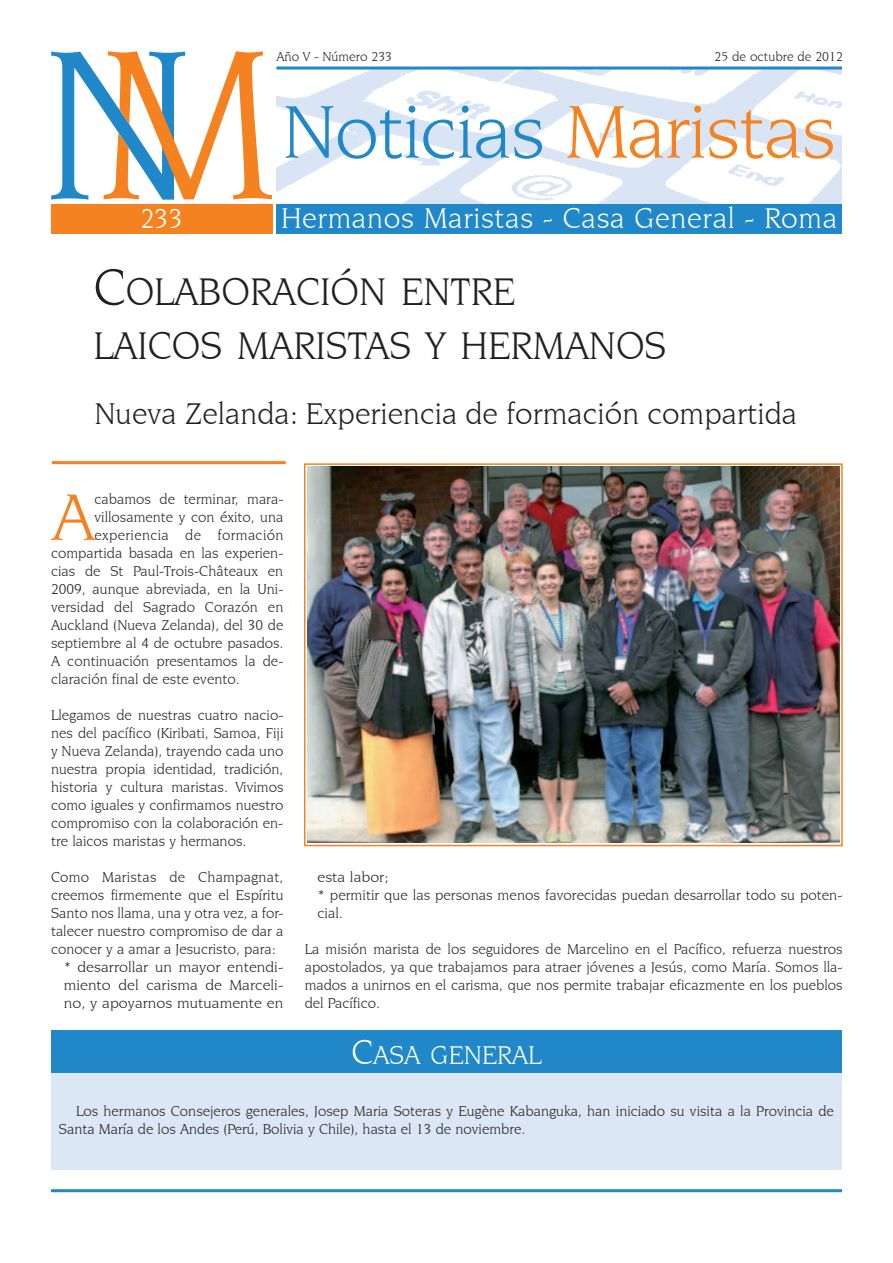
<style>
.page{position:relative;width:893px;height:1263px;background:#fff}
.page>*{position:absolute;margin:0;border:0;box-sizing:border-box;transform-origin:0 0}
.t1{font:79.5px "Novarese IT Cby BT";letter-spacing:-.015em;color:#2088c9}
.t2{font:70.2px "Novarese IT Cby BT";color:#f58220}
.t3{font:40.5px/54px "Novarese IT Cby BT";color:#231f20}
.t4{font:31.5px "Novarese IT Cby BT";color:#231f20}
.t5{font:30px "Novarese IT Cby BT";letter-spacing:.02em;color:#fff}
.t6{font:28.5px "Novarese IT Cby BT";color:#fff}
.t7{font:27px "Novarese IT Cby BT";color:#fff}
.t8{font:15px/18px "Novarese IT Cby BT";color:#231f20;text-align:justify}
.t9{font:15px/18px "Novarese IT Cby BT";color:#231f20;scale:1.07 1}
.t10{font:15px "Novarese IT Cby BT";letter-spacing:.02em;color:#231f20}
.t11{font:13.5px "Novarese IT Cby BT";color:#231f20}
.s1{color:#f58220}
.s2{font-size:54px}
.s3{font-size:36px}
</style>
<div class="page">
<img style="left:276px;top:70px;width:566px;height:134px">
<hr style="left:276px;top:67px;width:566px;height:3px;background:#2088c9">
<div style="left:276px;top:204px;width:566px;height:30px;background:#2088c9"></div>
<svg style="left:51px;top:51px;width:221px;height:149px"></svg>
<hr style="left:51px;top:1189px;width:791px;height:3px;background:#2088c9">
<div style="left:51px;top:1073px;width:791px;height:96px;background:#dbe7f5"></div>
<div style="left:51px;top:204px;width:221px;height:30px;background:#f58220"></div>
<hr style="left:52px;top:461px;width:234px;height:3px;background:#f58220">
<div style="left:51px;top:1030px;width:791px;height:43px;background:#2088c9"></div>
<img style="left:307px;top:467px;width:532px;height:376px">
<div style="left:304px;top:463px;width:539px;height:383px;border:2px solid #f58220"></div>
<p class="t11" style="left:276px;top:49px;width:117px">Año V - Número 233</p>
<p class="t11" style="left:715px;top:49px;width:130px">25 de octubre de 2012</p>
<h1 class="t1" style="left:282px;top:85px;width:555px">Noticias <span class="s1">Maristas</span></h1>
<h3 class="t5" style="left:281px;top:201px;width:558px">Hermanos Maristas - Casa General - Roma</h3>
<h3 class="t6" style="left:140px;top:202px;width:45px">233</h3>
<h3 class="t3" style="left:94px;top:264px;width:574px"><span class="s2">C</span>OLABORACIÓN ENTRE<br>LAICOS MARISTAS Y HERMANOS</h3>
<h3 class="t4" style="left:94px;top:395px;width:704px">Nueva Zelanda: Experiencia de formación compartida</h3>
<h2 class="t2" style="left:52px;top:475px;width:44px">A</h2>
<p class="t8" style="left:95px;top:490px;width:190px">cabamos de terminar, mara-</p>
<p class="t8" style="left:95px;top:508px;width:190px">villosamente y con éxito, una</p>
<p class="t10" style="left:95px;top:526px;width:190px">experiencia de formación</p>
<p class="t8" style="left:51px;top:544px;width:234px">compartida basada en las experien-</p>
<p class="t8" style="left:51px;top:562px;width:234px">cias de St Paul-Trois-Châteaux en</p>
<p class="t8" style="left:51px;top:580px;width:234px">2009, aunque abreviada, en la Uni-</p>
<p class="t8" style="left:51px;top:598px;width:234px">versidad del Sagrado Corazón en</p>
<p class="t8" style="left:51px;top:616px;width:234px">Auckland (Nueva Zelanda), del 30 de</p>
<p class="t8" style="left:51px;top:634px;width:234px">septiembre al 4 de octubre pasados.</p>
<p class="t8" style="left:51px;top:652px;width:234px">A continuación presentamos la de-</p>
<p class="t8" style="left:51px;top:670px;width:190px">claración final de este evento.</p>
<p class="t8" style="left:51px;top:706px;width:234px">Llegamos de nuestras cuatro nacio&shy;nes del pacífico (Kiribati, Samoa, Fiji y Nueva Zelanda), trayendo cada uno nuestra propia identidad, tradición, historia y cultura maristas. Vivimos como iguales y confirmamos nuestro compromiso con la colaboración en&shy;tre laicos maristas y hermanos.</p>
<p class="t8" style="left:51px;top:868px;width:234px">Como Maristas de Champagnat,</p>
<p class="t8" style="left:51px;top:886px;width:234px">creemos firmemente que el Espíritu</p>
<p class="t8" style="left:51px;top:904px;width:234px">Santo nos llama, una y otra vez, a for-</p>
<p class="t8" style="left:51px;top:922px;width:234px">talecer nuestro compromiso de dar a</p>
<p class="t8" style="left:51px;top:940px;width:226px">conocer y a amar a Jesucristo, para:</p>
<p class="t8" style="left:64px;top:958px;width:221px">* desarrollar un mayor entendi-</p>
<p class="t9" style="left:64px;top:976px;width:207px">miento del carisma de Marceli-</p>
<p class="t9" style="left:64px;top:994px;width:207px">no, y apoyarnos mutuamente en</p>
<p class="t9" style="left:317px;top:868px;width:492px">esta labor;<br>* permitir que las personas menos favorecidas puedan desarrollar todo su poten&shy;cial.</p>
<p class="t8" style="left:305px;top:940px;width:539px">La misión marista de los seguidores de Marcelino en el Pacífico, refuerza nuestros apostolados, ya que trabajamos para atraer jóvenes a Jesús, como María. Somos lla&shy;mados a unirnos en el carisma, que nos permite trabajar eficazmente en los pueblos del Pacífico.</p>
<h3 class="t7" style="left:352px;top:1039px;width:191px"><span class="s3">C</span>ASA GENERAL</h3>
<p class="t8" style="left:59px;top:1102px;width:776px;text-indent:17px">Los hermanos Consejeros generales, Josep Maria Soteras y Eugène Kabanguka, han iniciado su visita a la Provincia de<br>Santa María de los Andes (Perú, Bolivia y Chile), hasta el 13 de noviembre.</p>
</div>
